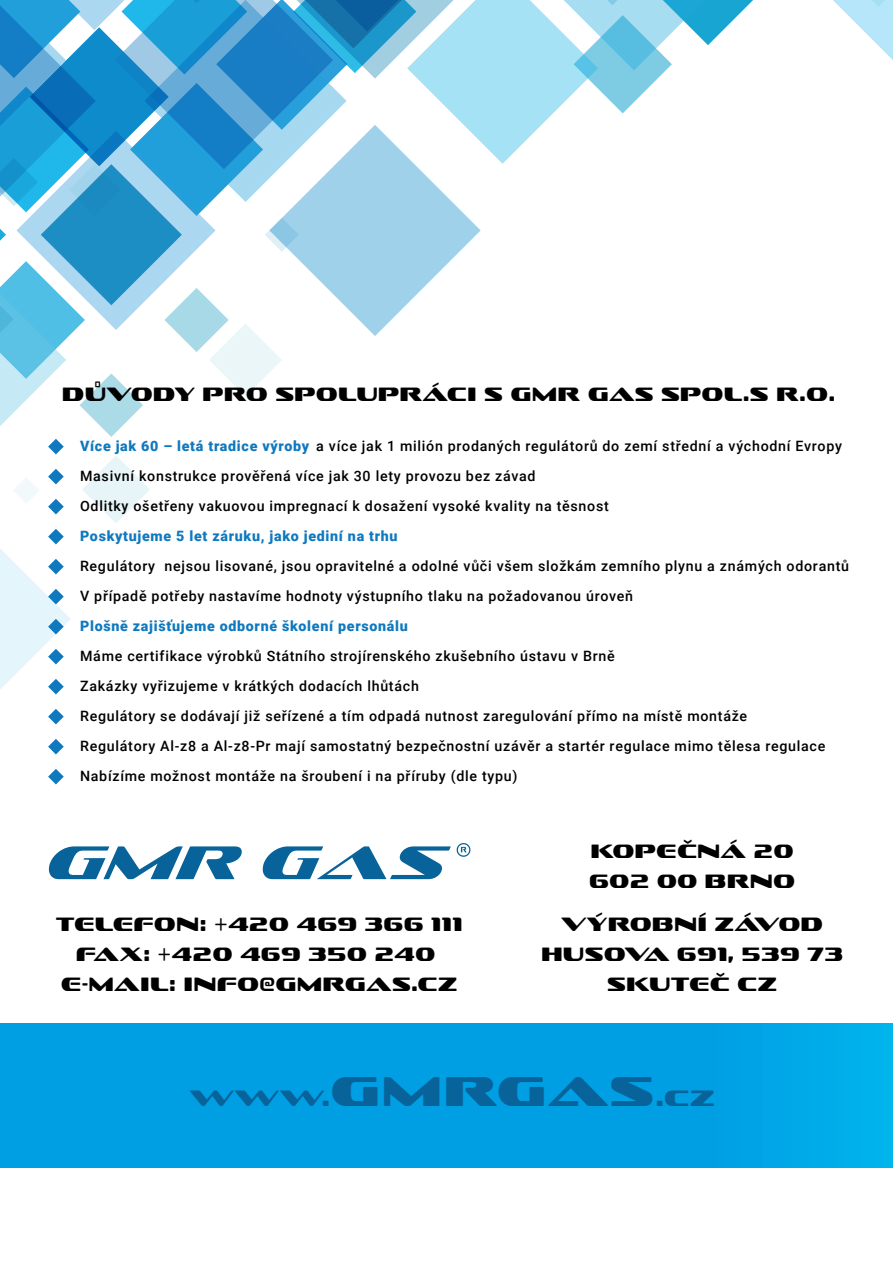
<style>
.page{position:relative;width:893px;height:1263px;background:#fff}
.page>*{position:absolute;margin:0;border:0;box-sizing:border-box;transform-origin:0 0}
.t1{font:22.5px "Sofachrome Rg";color:#08639a}
.t2{font:19.5px/30px "Sofachrome Rg";letter-spacing:.05em;color:#000;text-align:center;scale:.9 1}
.t3{font:500 14.25px/30px "Roboto";letter-spacing:.05em;color:#000}
.t4{font:900 14.25px "Roboto";letter-spacing:.05em;color:#0f79bf}
.s1{font-weight:900;color:#0f79bf}
.s2{font-size:42px}
</style>
<div class="page">
<svg style="left:833px;top:0;width:60px;height:60px"></svg>
<div style="left:0;top:1024px;width:893px;height:143px;background:linear-gradient(to right,#009ce1,#00a7e7)"></div>
<svg style="left:49px;top:846px;width:193px;height:33px"></svg>
<svg style="left:263px;top:846px;width:188px;height:33px"></svg>
<svg style="left:457px;top:843px;width:13px;height:14px"></svg>
<svg style="left:0;top:0;width:753px;height:523px"></svg>
<svg style="left:0;top:529px;width:70px;height:166px"></svg>
<svg style="left:48px;top:709px;width:16px;height:15px"></svg>
<svg style="left:48px;top:739px;width:16px;height:15px"></svg>
<svg style="left:48px;top:769px;width:16px;height:15px"></svg>
<h2 class="t2" style="left:62px;top:379px;width:860px">DŮVODY PRO SPOLUPRÁCI S GMR GAS SPOL.S R.O.</h2>
<p class="t3" style="left:80px;top:431px;width:763px"><span class="s1">Více jak 60 – letá tradice výroby</span> a více jak 1 milión prodaných regulátorů do zemí střední a východní Evropy<br>Masivní konstrukce prověřená více jak 30 lety provozu bez závad<br>Odlitky ošetřeny vakuovou impregnací k dosažení vysoké kvality na těsnost</p>
<p class="t4" style="left:80px;top:526px;width:319px">Poskytujeme 5 let záruku, jako jediní na trhu</p>
<p class="t3" style="left:80px;top:551px;width:770px">Regulátory nejsou lisované, jsou opravitelné a odolné vůči všem složkám zemního plynu a známých odorantů<br>V případě potřeby nastavíme hodnoty výstupního tlaku na požadovanou úroveň</p>
<p class="t4" style="left:80px;top:616px;width:329px">Plošně zajišťujeme odborné školení personálu</p>
<p class="t3" style="left:80px;top:640px;width:747px">Máme certifikace výrobků Státního strojírenského zkušebního ústavu v Brně<br>Zakázky vyřizujeme v krátkých dodacích lhůtách<br>Regulátory se dodávají již seřízené a tím odpadá nutnost zaregulování přímo na místě montáže Regulátory Al-z8 a Al-z8-Pr mají samostatný bezpečnostní uzávěr a startér regulace mimo tělesa regulace Nabízíme možnost montáže na šroubení i na příruby (dle typu)</p>
<h2 class="t2" style="left:589px;top:835px;width:230px;text-align:left">KOPEČNÁ 20<br>602 00 BRNO</h2>
<h2 class="t2" style="left:56px;top:909px;width:453px">TELEFON: +420 469 366 111<br>FAX: +420 469 350 240<br>E-MAIL: INFO@GMRGAS.CZ</h2>
<h2 class="t2" style="left:541px;top:909px;width:337px">VÝROBNÍ ZÁVOD<br>HUSOVA 691, 539 73<br>SKUTEČ CZ</h2>
<h1 class="t1" style="left:190px;top:1084px;width:526px">WWW.<span class="s2">GMRGAS</span>.CZ</h1>
</div>
